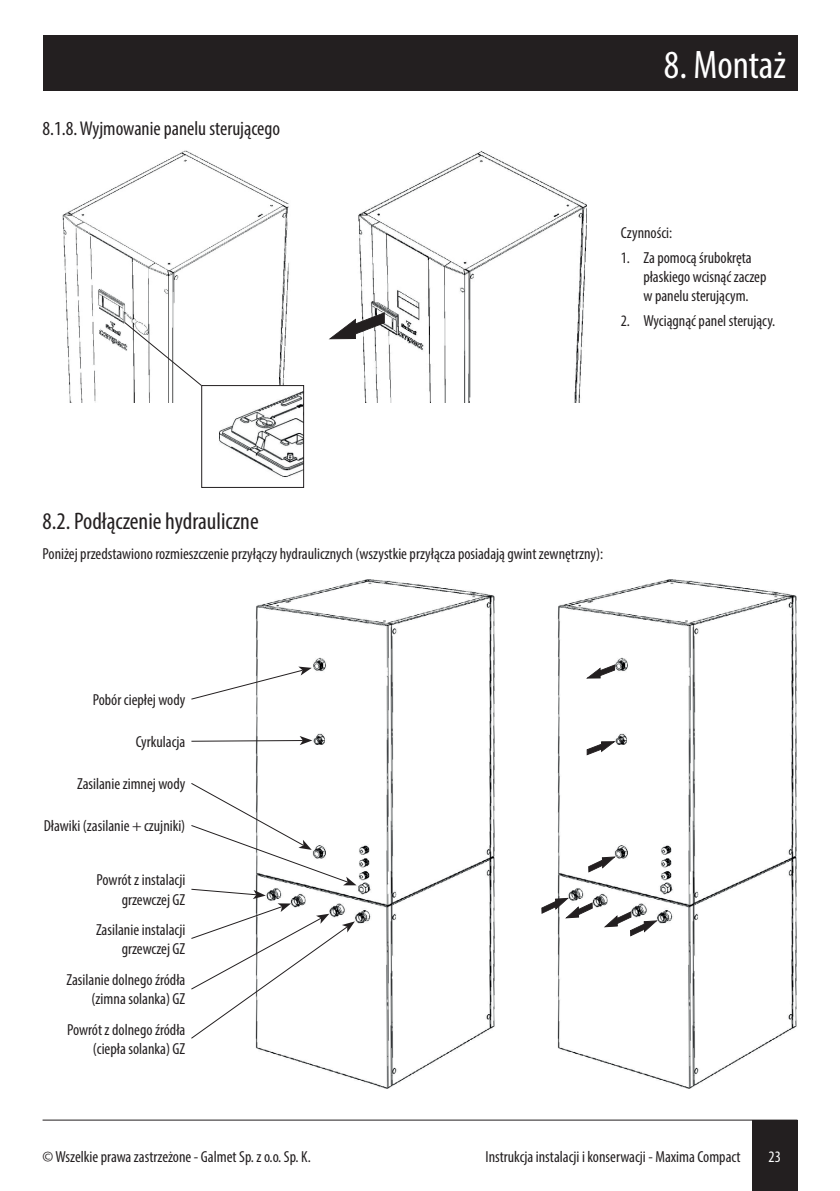
<style>
.page{position:relative;width:840px;height:1191px;background:#fff}
.page>*{position:absolute;margin:0;border:0;box-sizing:border-box;transform-origin:0 0}
.t1{font:condensed 40px "Myriad Pro";color:#fff}
.t2{font:condensed 24px "Myriad Pro";color:#231f20}
.t3{font:condensed 20px "Myriad Pro";color:#231f20}
.t4{font:condensed 16px/19.2px "Myriad Pro";color:#231f20;text-align:right}
.t5{font:condensed 16px "Myriad Pro";color:#fff}
</style>
<div class="page">
<hr style="left:43px;top:1119px;width:754px;height:1px;background:#231f20">
<div style="left:751px;top:1120px;width:46px;height:71px;background:#231f20"></div>
<div style="left:43px;top:35px;width:754px;height:56px;background:#231f20"></div>
<img style="left:62px;top:150px;width:227px;height:252px">
<img style="left:358px;top:150px;width:228px;height:252px">
<svg style="left:328px;top:307px;width:56px;height:42px"></svg>
<div style="left:201px;top:385px;width:102px;height:102px;background:#fff"></div>
<img style="left:219px;top:391px;width:83px;height:86px">
<div style="left:201px;top:385px;width:103px;height:103px;border:1px solid #231f20"></div>
<svg style="left:123px;top:321px;width:80px;height:66px"></svg>
<img style="left:557px;top:579px;width:239px;height:509px">
<svg style="left:586px;top:662px;width:28px;height:21px"></svg>
<svg style="left:586px;top:736px;width:28px;height:21px"></svg>
<svg style="left:541px;top:892px;width:51px;height:31px"></svg>
<svg style="left:588px;top:851px;width:27px;height:23px"></svg>
<svg style="left:604px;top:909px;width:53px;height:29px"></svg>
<img style="left:255px;top:579px;width:240px;height:509px">
<svg style="left:191px;top:666px;width:120px;height:34px"></svg>
<svg style="left:191px;top:736px;width:121px;height:9px"></svg>
<svg style="left:191px;top:782px;width:165px;height:257px"></svg>
<p class="t3" style="left:43px;top:117px;width:239px">8.1.8. Wyjmowanie panelu sterującego</p>
<h1 class="t1" style="left:663px;top:41px;width:123px">8. Montaż</h1>
<p class="t4" style="left:620px;top:223px;width:53px">Czynności:</p>
<p class="t4" style="left:643px;top:248px;width:124px;text-align:left;text-indent:-23px">1. Za pomocą śrubokręta płaskiego wcisnąć zaczep w panelu sterującym.</p>
<p class="t4" style="left:620px;top:311px;width:156px">2. Wyciągnąć panel sterujący.</p>
<h2 class="t2" style="left:43px;top:506px;width:217px">8.2. Podłączenie hydrauliczne</h2>
<p class="t4" style="left:43px;top:544px;width:562px">Poniżej przedstawiono rozmieszczenie przyłączy hydraulicznych (wszystkie przyłącza posiadają gwint zewnętrzny):</p>
<p class="t4" style="left:93px;top:690px;width:94px">Pobór ciepłej wody</p>
<p class="t4" style="left:136px;top:731px;width:51px">Cyrkulacja</p>
<p class="t4" style="left:77px;top:773px;width:110px">Zasilanie zimnej wody</p>
<p class="t4" style="left:44px;top:815px;width:143px">Dławiki (zasilanie + czujniki)</p>
<p class="t4" style="left:97px;top:870px;width:90px">Powrót z instalacji grzewczej GZ</p>
<p class="t4" style="left:96px;top:920px;width:91px">Zasilanie instalacji grzewczej GZ</p>
<p class="t4" style="left:66px;top:969px;width:120px">Zasilanie dolnego źródła (zimna solanka) GZ</p>
<p class="t4" style="left:67px;top:1019px;width:120px">Powrót z dolnego źródła (ciepła solanka) GZ</p>
<p class="t4" style="left:43px;top:1146px;width:270px">© Wszelkie prawa zastrzeżone - Galmet Sp. z o.o. Sp. K.</p>
<p class="t4" style="left:485px;top:1146px;width:256px">Instrukcja instalacji i konserwacji - Maxima Compact</p>
<p class="t5" style="left:768px;top:1146px;width:14px">23</p>
</div>
